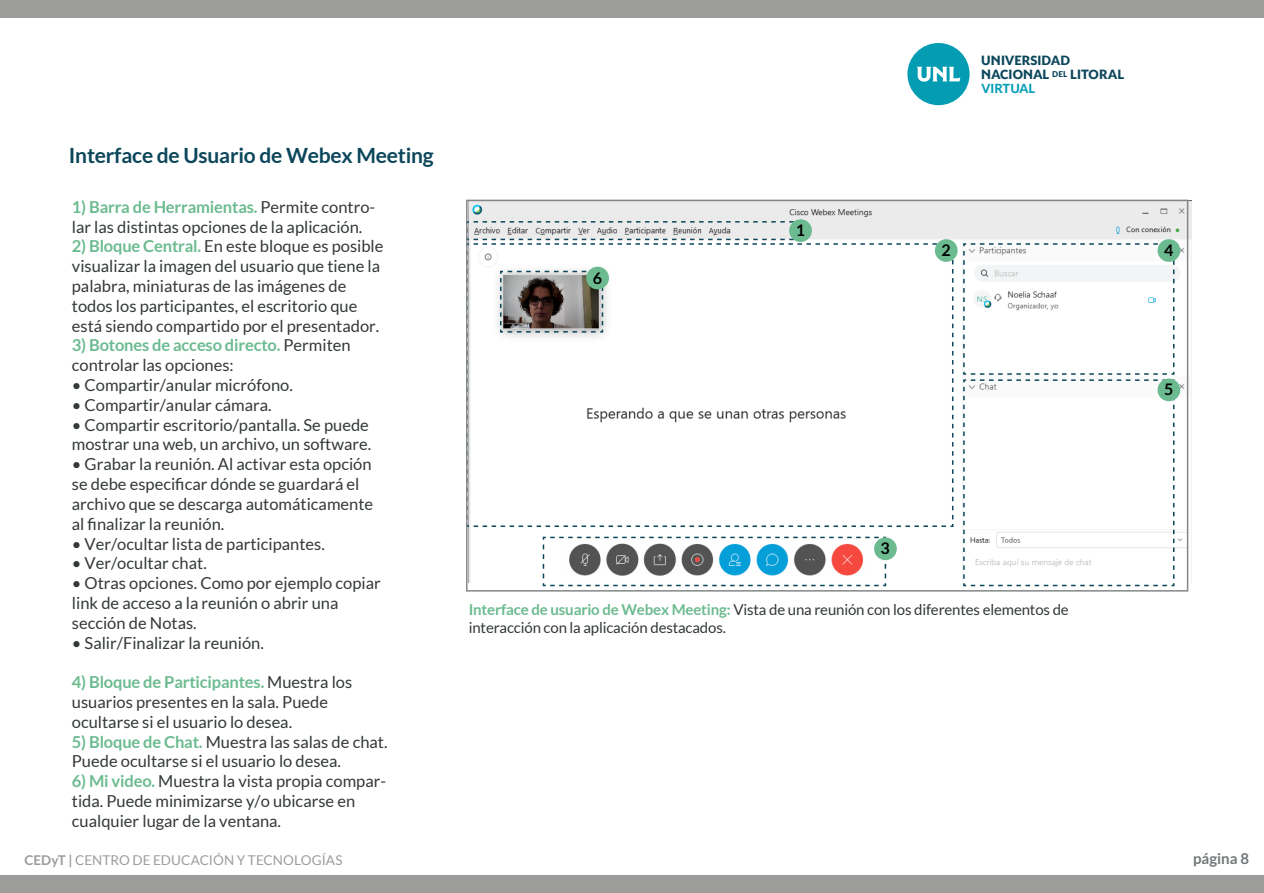
<style>
.page{position:relative;width:1264px;height:893px;background:#fff}
.page>*{position:absolute;margin:0;border:0;box-sizing:border-box;transform-origin:0 0}
.t1{font:700 21px "Lato";letter-spacing:-.01em;color:#0b465a}
.t2{font:16.5px/19.8px "Lato";color:#343838}
.t3{font:700 16.05px "Lato";color:#000}
.t4{font:15px/18px "Lato";letter-spacing:-.01em;color:#343838}
.t5{font:700 15px "Lato";color:#717778}
.t6{font:13.5px "Lato";letter-spacing:.005em;color:#9c9c9b}
.t7{font:900 12.75px "Lato UNL190701";letter-spacing:.015em;color:#0b465a}
.t8{font:800 12.75px "Lato UNL190701";color:#089db6}
.s1{font-weight:700;color:#6cbb90}
.s2{font-weight:700}
.s3{font-size:7.95px}
</style>
<div class="page">
<div style="left:907px;top:43px;width:63px;height:62px;background:#039cb3;border-radius:50%"></div>
<svg style="left:917px;top:67px;width:43px;height:15px"></svg>
<div style="left:0;top:0;width:1264px;height:17px;background:#9c9c9b"></div>
<div style="left:0;top:876px;width:1264px;height:17px;background:#9c9c9b"></div>
<img style="left:469px;top:200px;width:723px;height:382px">
<svg style="left:542px;top:536px;width:345px;height:51px"></svg>
<svg style="left:935px;top:239px;width:23px;height:23px"></svg>
<div style="left:1158px;top:239px;width:22px;height:23px;background:#6cbb90;border-radius:50%"></div>
<svg style="left:962px;top:242px;width:213px;height:345px"></svg>
<div style="left:1158px;top:378px;width:22px;height:23px;background:#6cbb90;border-radius:50%"></div>
<div style="left:874px;top:537px;width:23px;height:23px;background:#6cbb90;border-radius:50%"></div>
<svg style="left:469px;top:220px;width:485px;height:308px"></svg>
<div style="left:586px;top:267px;width:23px;height:22px;background:#6cbb90;border-radius:50%"></div>
<div style="left:466px;top:200px;width:722px;height:391px;border:2px solid #858688"></div>
<p class="t1" style="left:69px;top:143px;width:366px">Interface de Usuario de Webex Meeting</p>
<p class="t2" style="left:72px;top:197px;width:305px"><span class="s1">1) Barra de Herramientas.</span> Permite contro&shy;lar las distintas opciones de la aplicación.</p>
<p class="t2" style="left:72px;top:236px;width:313px"><span class="s1">2) Bloque Central.</span> En este bloque es posible visualizar la imagen del usuario que tiene la palabra, miniaturas de las imágenes de todos los participantes, el escritorio que está siendo compartido por el presentador.</p>
<p class="t2" style="left:72px;top:335px;width:280px"><span class="s1">3) Botones de acceso directo.</span> Permiten controlar las opciones:</p>
<p class="t2" style="left:72px;top:375px;width:223px">• Compartir/anular micrófono.</p>
<p class="t2" style="left:72px;top:395px;width:201px">• Compartir/anular cámara.</p>
<p class="t2" style="left:72px;top:415px;width:301px">• Compartir escritorio/pantalla. Se puede mostrar una web, un archivo, un software.</p>
<p class="t2" style="left:72px;top:454px;width:303px">• Grabar la reunión. Al activar esta opción se debe especificar dónde se guardará el archivo que se descarga automáticamente al finalizar la reunión.</p>
<p class="t2" style="left:72px;top:533px;width:254px">• Ver/ocultar lista de participantes.</p>
<p class="t2" style="left:72px;top:553px;width:136px">• Ver/ocultar chat.</p>
<p class="t2" style="left:72px;top:573px;width:310px">• Otras opciones. Como por ejemplo copiar link de acceso a la reunión o abrir una sección de Notas.</p>
<p class="t2" style="left:72px;top:632px;width:193px">• Salir/Finalizar la reunión.</p>
<p class="t2" style="left:72px;top:672px;width:282px"><span class="s1">4) Bloque de Participantes.</span> Muestra los usuarios presentes en la sala. Puede ocultarse si el usuario lo desea.</p>
<p class="t2" style="left:72px;top:731px;width:317px"><span class="s1">5) Bloque de Chat.</span> Muestra las salas de chat.<br>Puede ocultarse si el usuario lo desea.</p>
<p class="t2" style="left:72px;top:771px;width:316px"><span class="s1">6) Mi video.</span> Muestra la vista propia compar&shy;tida. Puede minimizarse y/o ubicarse en cualquier lugar de la ventana.</p>
<p class="t6" style="left:25px;top:852px;width:320px"><span class="s2">CEDyT |</span> CENTRO DE EDUCACIÓN Y TECNOLOGÍAS</p>
<p class="t3" style="left:593px;top:268px;width:11px">6</p>
<p class="t3" style="left:796px;top:221px;width:11px">1</p>
<p class="t7" style="left:981px;top:53px;width:90px">UNIVERSIDAD</p>
<p class="t8" style="left:981px;top:81px;width:55px">VIRTUAL</p>
<p class="t7" style="left:981px;top:67px;width:144px">NACIONAL <span class="s3">DEL</span> LITORAL</p>
<p class="t3" style="left:941px;top:241px;width:11px">2</p>
<p class="t3" style="left:1164px;top:241px;width:11px">4</p>
<p class="t3" style="left:1164px;top:380px;width:11px">5</p>
<p class="t3" style="left:881px;top:539px;width:11px">3</p>
<p class="t4" style="left:469px;top:600px;width:602px"><span class="s1">Interface de usuario de Webex Meeting:</span> Vista de una reunión con los diferentes elementos de interacción con la aplicación destacados.</p>
<p class="t5" style="left:1193px;top:850px;width:58px">página 8</p>
</div>
